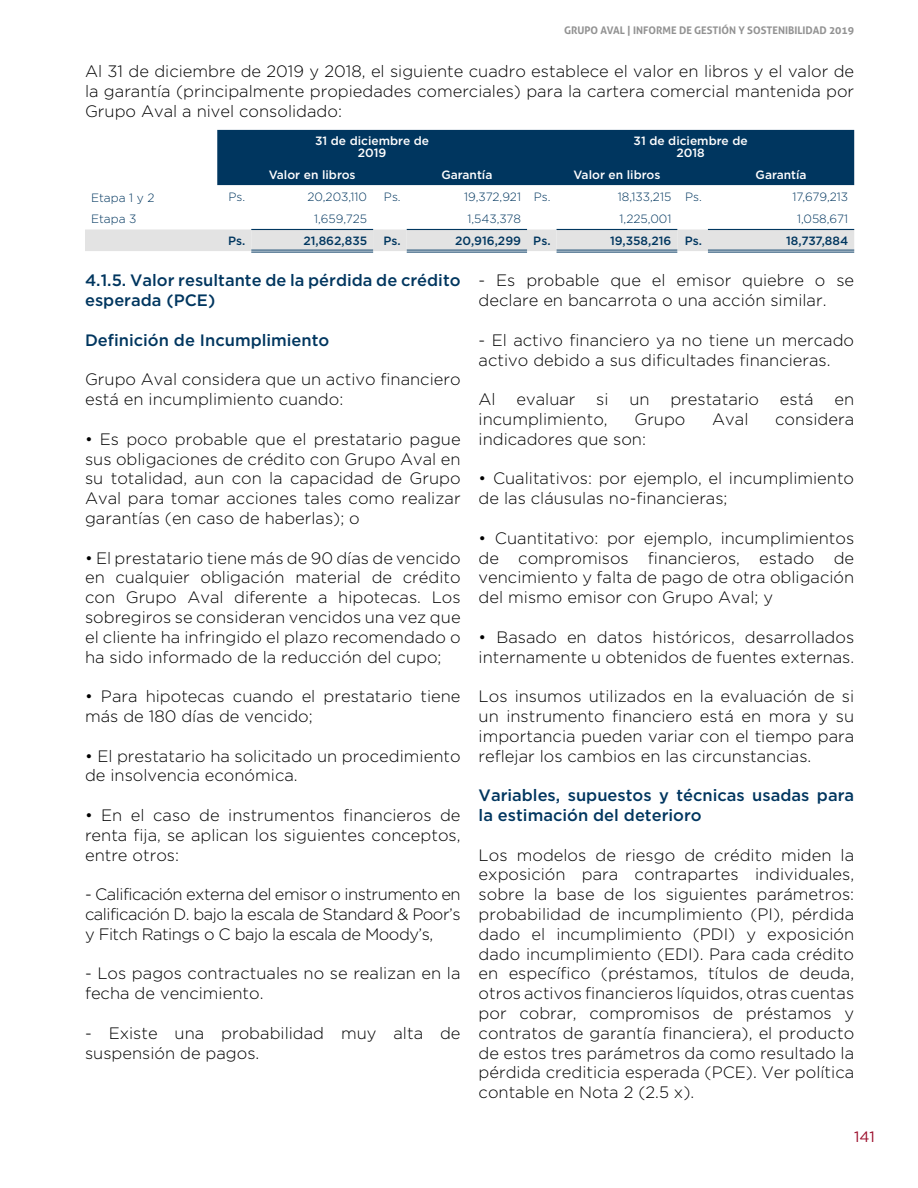
<style>
.page{position:relative;width:918px;height:1188px;background:#fff}
.page>*{position:absolute;margin:0;border:0;box-sizing:border-box;transform-origin:0 0}
.t1{font:300 16.5px/19.8px "Gotham";color:#000}
.t2{font:500 16.5px/19.8px "Gotham";color:#00365f}
.t3{font:15px "Gotham";color:#9b0c2a}
.t4{font:300 12px "Gotham";color:#00365f}
.t5{font:500 12px/12px "Gotham";color:#fff;text-align:center}
.t6{font:500 12px "Gotham";color:#00365f}
.t7{font:700 10.5px "Aller";color:#929292}
</style>
<div class="page">
<div style="left:217px;top:130px;width:637px;height:55px;background:#00365f"></div>
<svg style="left:85px;top:229px;width:769px;height:22px;background:#e0e0e1"></svg>
<hr style="left:557px;top:229px;width:120px;height:1px;background:#00365f">
<hr style="left:557px;top:250px;width:120px;height:1px;background:#00365f">
<hr style="left:557px;top:252px;width:120px;height:1px;background:#00365f">
<hr style="left:251px;top:229px;width:122px;height:1px;background:#00365f">
<hr style="left:708px;top:229px;width:146px;height:1px;background:#00365f">
<hr style="left:251px;top:250px;width:122px;height:1px;background:#00365f">
<hr style="left:251px;top:252px;width:122px;height:1px;background:#00365f">
<hr style="left:708px;top:250px;width:146px;height:1px;background:#00365f">
<hr style="left:708px;top:252px;width:146px;height:1px;background:#00365f">
<hr style="left:407px;top:229px;width:120px;height:1px;background:#00365f">
<hr style="left:407px;top:250px;width:120px;height:1px;background:#00365f">
<hr style="left:407px;top:252px;width:120px;height:1px;background:#00365f">
<p class="t7" style="left:564px;top:24px;width:292px">GRUPO AVAL | INFORME DE GESTIÓN Y SOSTENIBILIDAD 2019</p>
<p class="t1" style="left:85px;top:61px;width:771px;text-align:justify">Al 31 de diciembre de 2019 y 2018, el siguiente cuadro establece el valor en libros y el valor de la garantía (principalmente propiedades comerciales) para la cartera comercial mantenida por Grupo Aval a nivel consolidado:</p>
<p class="t5" style="left:315px;top:135px;width:116px">31 de diciembre de<br>2019</p>
<p class="t5" style="left:634px;top:135px;width:116px">31 de diciembre de<br>2018</p>
<p class="t5" style="left:269px;top:169px;width:88px">Valor en libros</p>
<p class="t5" style="left:441px;top:169px;width:53px">Garantía</p>
<p class="t5" style="left:573px;top:169px;width:88px">Valor en libros</p>
<p class="t5" style="left:756px;top:169px;width:53px">Garantía</p>
<p class="t4" style="left:91px;top:190px;width:65px">Etapa 1 y 2</p>
<p class="t4" style="left:229px;top:189px;width:18px">Ps.</p>
<p class="t4" style="left:308px;top:189px;width:61px">20,203,110</p>
<p class="t4" style="left:384px;top:189px;width:18px">Ps.</p>
<p class="t4" style="left:464px;top:189px;width:88px">19,372,921 Ps.</p>
<p class="t4" style="left:618px;top:189px;width:86px">18,133,215 Ps.</p>
<p class="t4" style="left:793px;top:189px;width:57px">17,679,213</p>
<p class="t4" style="left:91px;top:212px;width:47px">Etapa 3</p>
<p class="t4" style="left:314px;top:212px;width:54px">1,659,725</p>
<p class="t4" style="left:467px;top:212px;width:55px">1,543,378</p>
<p class="t4" style="left:620px;top:212px;width:53px">1,225,001</p>
<p class="t4" style="left:797px;top:212px;width:53px">1,058,671</p>
<p class="t6" style="left:228px;top:233px;width:19px">Ps.</p>
<p class="t6" style="left:303px;top:233px;width:65px">21,862,835</p>
<p class="t6" style="left:384px;top:233px;width:19px">Ps.</p>
<p class="t6" style="left:455px;top:233px;width:97px">20,916,299 Ps.</p>
<p class="t6" style="left:610px;top:233px;width:93px">19,358,216 Ps.</p>
<p class="t6" style="left:786px;top:233px;width:64px">18,737,884</p>
<p class="t2" style="left:85px;top:270px;width:377px">4.1.5. Valor resultante de la pérdida de crédito esperada (PCE)</p>
<p class="t2" style="left:85px;top:330px;width:246px">Definición de Incumplimiento</p>
<p class="t1" style="left:85px;top:369px;width:377px">Grupo Aval considera que un activo financiero está en incumplimiento cuando:</p>
<p class="t1" style="left:85px;top:429px;width:377px;text-align:justify">• Es poco probable que el prestatario pague sus obligaciones de crédito con Grupo Aval en su totalidad, aun con la capacidad de Grupo Aval para tomar acciones tales como realizar garantías (en caso de haberlas); o</p>
<p class="t1" style="left:85px;top:547px;width:377px;text-align:justify">• El prestatario tiene más de 90 días de vencido en cualquier obligación material de crédito con Grupo Aval diferente a hipotecas. Los sobregiros se consideran vencidos una vez que el cliente ha infringido el plazo recomendado o ha sido informado de la reducción del cupo;</p>
<p class="t1" style="left:85px;top:686px;width:377px">• Para hipotecas cuando el prestatario tiene más de 180 días de vencido;</p>
<p class="t1" style="left:85px;top:745px;width:377px">• El prestatario ha solicitado un procedimiento de insolvencia económica.</p>
<p class="t1" style="left:85px;top:805px;width:377px;text-align:justify">• En el caso de instrumentos financieros de renta fija, se aplican los siguientes conceptos, entre otros:</p>
<p class="t1" style="left:85px;top:884px;width:377px;text-align:justify">- Calificación externa del emisor o instrumento en calificación D. bajo la escala de Standard &amp; Poor’s y Fitch Ratings o C bajo la escala de Moody’s,</p>
<p class="t1" style="left:85px;top:963px;width:377px">- Los pagos contractuales no se realizan en la fecha de vencimiento.</p>
<p class="t1" style="left:85px;top:1023px;width:377px">- Existe una probabilidad muy alta de suspensión de pagos.</p>
<p class="t1" style="left:479px;top:270px;width:377px">- Es probable que el emisor quiebre o se declare en bancarrota o una acción similar.</p>
<p class="t1" style="left:479px;top:330px;width:377px">- El activo financiero ya no tiene un mercado activo debido a sus dificultades financieras.</p>
<p class="t1" style="left:479px;top:389px;width:19px">Al</p>
<p class="t1" style="left:517px;top:389px;width:61px">evaluar</p>
<p class="t1" style="left:596px;top:389px;width:14px">si</p>
<p class="t1" style="left:629px;top:389px;width:22px">un</p>
<p class="t1" style="left:670px;top:389px;width:90px">prestatario</p>
<p class="t1" style="left:780px;top:389px;width:35px">está</p>
<p class="t1" style="left:835px;top:389px;width:21px">en</p>
<p class="t1" style="left:479px;top:409px;width:131px">incumplimiento,</p>
<p class="t1" style="left:634px;top:409px;width:53px">Grupo</p>
<p class="t1" style="left:712px;top:409px;width:38px">Aval</p>
<p class="t1" style="left:775px;top:409px;width:81px">considera</p>
<p class="t1" style="left:479px;top:429px;width:169px">indicadores que son:</p>
<p class="t1" style="left:479px;top:468px;width:377px">• Cualitativos: por ejemplo, el incumplimiento de las cláusulas no-financieras;</p>
<p class="t1" style="left:479px;top:528px;width:377px;text-align:justify">• Cuantitativo: por ejemplo, incumplimientos de compromisos financieros, estado de vencimiento y falta de pago de otra obligación del mismo emisor con Grupo Aval; y</p>
<p class="t1" style="left:479px;top:627px;width:377px">• Basado en datos históricos, desarrollados internamente u obtenidos de fuentes externas.</p>
<p class="t1" style="left:479px;top:686px;width:377px;text-align:justify">Los insumos utilizados en la evaluación de si un instrumento financiero está en mora y su importancia pueden variar con el tiempo para reflejar los cambios en las circunstancias.</p>
<p class="t2" style="left:479px;top:785px;width:377px">Variables, supuestos y técnicas usadas para la estimación del deterioro</p>
<p class="t1" style="left:479px;top:844px;width:377px;text-align:justify">Los modelos de riesgo de crédito miden la exposición para contrapartes individuales, sobre la base de los siguientes parámetros: probabilidad de incumplimiento (PI), pérdida dado el incumplimiento (PDI) y exposición dado incumplimiento (EDI). Para cada crédito en específico (préstamos, títulos de deuda, otros activos financieros líquidos, otras cuentas por cobrar, compromisos de préstamos y contratos de garantía financiera), el producto de estos tres parámetros da como resultado la pérdida crediticia esperada (PCE). Ver política contable en Nota 2 (2.5 x).</p>
<p class="t3" style="left:854px;top:1128px;width:22px">141</p>
</div>
